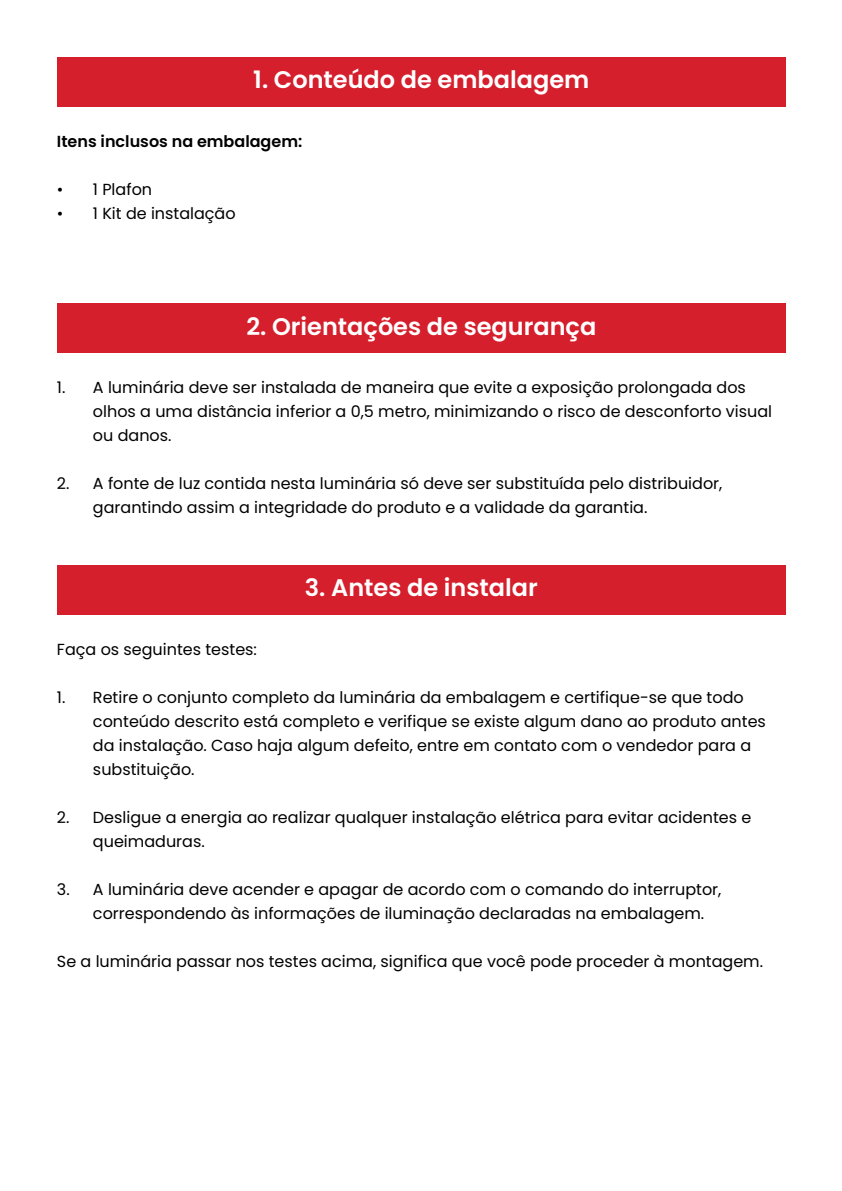
<style>
.page{position:relative;width:842px;height:1191px;background:#fff}
.page>*{position:absolute;margin:0;border:0;box-sizing:border-box;transform-origin:0 0}
.t1{font:600 24px "Poppins";color:#fff}
.t2{font:16px/24px "Poppins";color:#000001}
.t3{font:600 16px "Poppins";color:#000001}
</style>
<div class="page">
<div style="left:57px;top:57px;width:728px;height:49px;background:#d61f2c"></div>
<div style="left:57px;top:303px;width:728px;height:50px;background:#d61f2c"></div>
<div style="left:57px;top:565px;width:728px;height:49px;background:#d61f2c"></div>
<h1 class="t1" style="left:253px;top:66px;width:337px">1. Conteúdo de embalagem</h1>
<p class="t3" style="left:57px;top:132px;width:247px">Itens inclusos na embalagem:</p>
<p class="t2" style="left:57px;top:177px;width:97px">• 1 Plafon</p>
<p class="t2" style="left:57px;top:201px;width:180px">• 1 Kit de instalação</p>
<h1 class="t1" style="left:246px;top:312px;width:351px">2. Orientações de segurança</h1>
<p class="t2" style="left:93px;top:376px;width:681px;text-indent:-36px">1. A luminária deve ser instalada de maneira que evite a exposição prolongada dos olhos a uma distância inferior a 0,5 metro, minimizando o risco de desconforto visual ou danos.</p>
<p class="t2" style="left:93px;top:472px;width:631px;text-indent:-36px">2. A fonte de luz contida nesta luminária só deve ser substituída pelo distribuidor, garantindo assim a integridade do produto e a validade da garantia.</p>
<h1 class="t1" style="left:305px;top:574px;width:234px">3. Antes de instalar</h1>
<p class="t2" style="left:57px;top:637px;width:202px">Faça os seguintes testes:</p>
<p class="t2" style="left:93px;top:685px;width:674px;text-indent:-36px">1. Retire o conjunto completo da luminária da embalagem e certifique-se que todo conteúdo descrito está completo e verifique se existe algum dano ao produto antes da instalação. Caso haja algum defeito, entre em contato com o vendedor para a substituição.</p>
<p class="t2" style="left:93px;top:805px;width:660px;text-indent:-36px">2. Desligue a energia ao realizar qualquer instalação elétrica para evitar acidentes e queimaduras.</p>
<p class="t2" style="left:93px;top:877px;width:630px;text-indent:-36px">3. A luminária deve acender e apagar de acordo com o comando do interruptor, correspondendo às informações de iluminação declaradas na embalagem.</p>
<p class="t2" style="left:57px;top:949px;width:708px">Se a luminária passar nos testes acima, significa que você pode proceder à montagem.</p>
</div>
